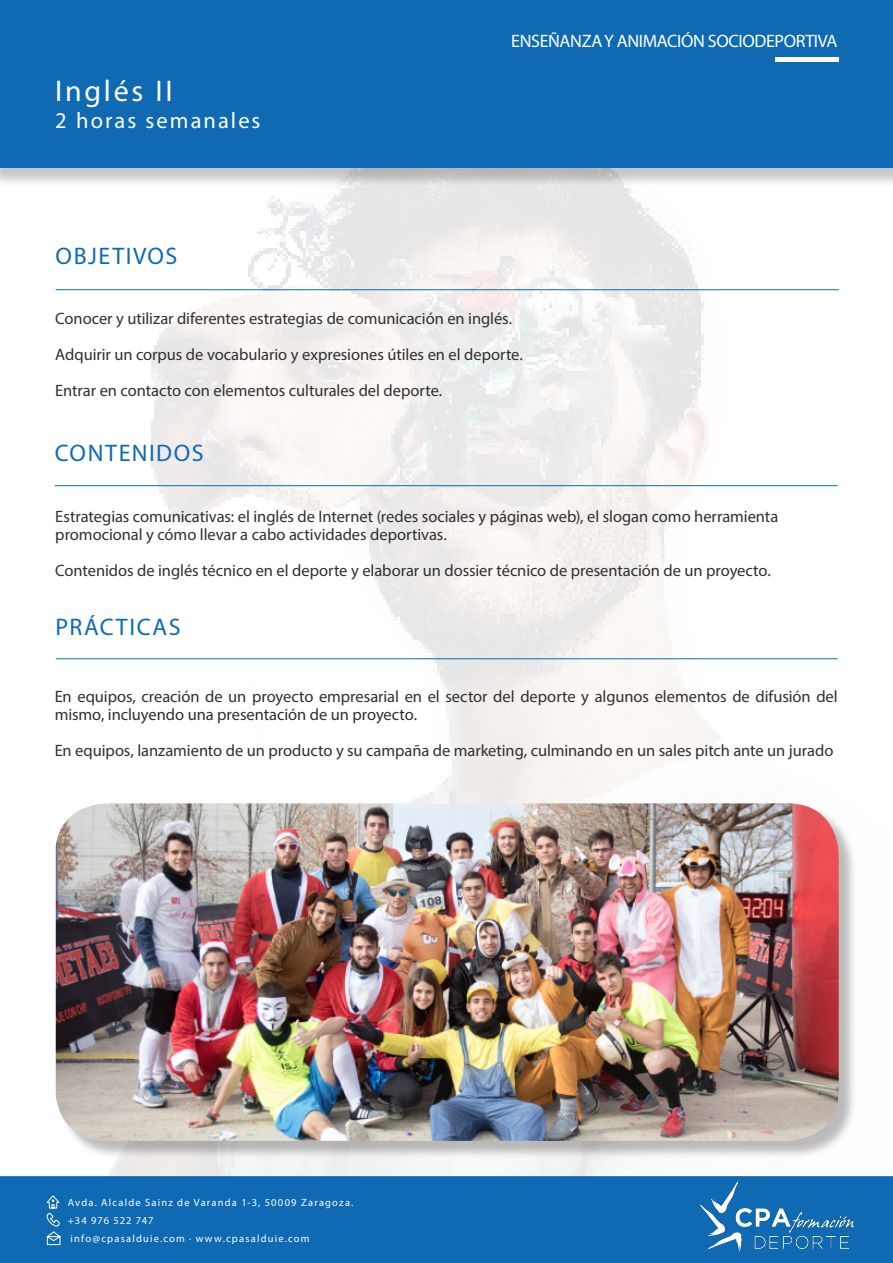
<style>
.page{position:relative;width:893px;height:1263px;background:#fff}
.page>*{position:absolute;margin:0;border:0;box-sizing:border-box;transform-origin:0 0}
.t1{font:30px "Myriad Pro";letter-spacing:.09em;color:#fff}
.t2{font:24px "Myriad Pro";letter-spacing:.065em;color:#0f6ab3}
.t3{font:22.5px "Myriad Pro";letter-spacing:.09em;color:#fff}
.t4{font:18px "Myriad Pro";letter-spacing:-.02em;color:#fff}
.t5{font:16.5px/18px "Myriad Pro";letter-spacing:-.005em;color:#312f30}
.t6{font:10.5px/18px "Myriad Pro";letter-spacing:.11em;color:#fff}
</style>
<div class="page">
<img style="left:54px;top:187px;width:785px;height:989px">
<div style="left:58px;top:806px;width:799px;height:353px;background:#231f20;opacity:.3"></div>
<img style="left:56px;top:803px;width:783px;height:338px">
<div style="left:0;top:0;width:893px;height:187px;background:#231f20;opacity:.25"></div>
<div style="left:0;top:0;width:893px;height:168px;background:#0f6ab3"></div>
<div style="left:0;top:1176px;width:893px;height:87px;background:#0f6ab3"></div>
<div style="left:775px;top:57px;width:64px;height:5px;background:#fff"></div>
<svg style="left:45px;top:1195px;width:16px;height:50px"></svg>
<img style="left:693px;top:1177px;width:164px;height:76px">
<hr style="left:56px;top:289px;width:783px;height:1px;background:#0f6ab3">
<hr style="left:56px;top:658px;width:782px;height:1px;background:#0f6ab3">
<hr style="left:55px;top:485px;width:783px;height:1px;background:#0f6ab3">
<p class="t1" style="left:55px;top:73px;width:119px">Inglés II</p>
<p class="t3" style="left:55px;top:107px;width:207px">2 horas semanales</p>
<h2 class="t2" style="left:56px;top:241px;width:123px">OBJETIVOS</h2>
<p class="t4" style="left:511px;top:29px;width:328px">ENSEÑANZA Y ANIMACIÓN SOCIODEPORTIVA</p>
<p class="t5" style="left:55px;top:309px;width:458px">Conocer y utilizar diferentes estrategias de comunicación en inglés.</p>
<p class="t5" style="left:55px;top:345px;width:469px">Adquirir un corpus de vocabulario y expresiones útiles en el deporte.</p>
<p class="t5" style="left:55px;top:381px;width:388px">Entrar en contacto con elementos culturales del deporte.</p>
<p class="t2" style="left:55px;top:438px;width:150px">CONTENIDOS</p>
<p class="t5" style="left:55px;top:507px;width:725px">Estrategias comunicativas: el inglés de Internet (redes sociales y páginas web), el slogan como herramienta promocional y cómo llevar a cabo actividades deportivas.</p>
<p class="t5" style="left:55px;top:561px;width:717px">Contenidos de inglés técnico en el deporte y elaborar un dossier técnico de presentación de un proyecto.</p>
<p class="t2" style="left:56px;top:612px;width:127px">PRÁCTICAS</p>
<p class="t5" style="left:55px;top:687px;width:784px">En equipos, creación de un proyecto empresarial en el sector del deporte y algunos elementos de difusión del mismo, incluyendo una presentación de un proyecto.</p>
<p class="t5" style="left:55px;top:741px;width:780px">En equipos, lanzamiento de un producto y su campaña de marketing, culminando en un sales pitch ante un jurado</p>
<p class="t6" style="left:68px;top:1193px;width:287px">Avda. Alcalde Sainz de Varanda 1-3, 50009 Zaragoza. +34 976 522 747<br>info@cpasalduie.com · www.cpasalduie.com</p>
</div>
